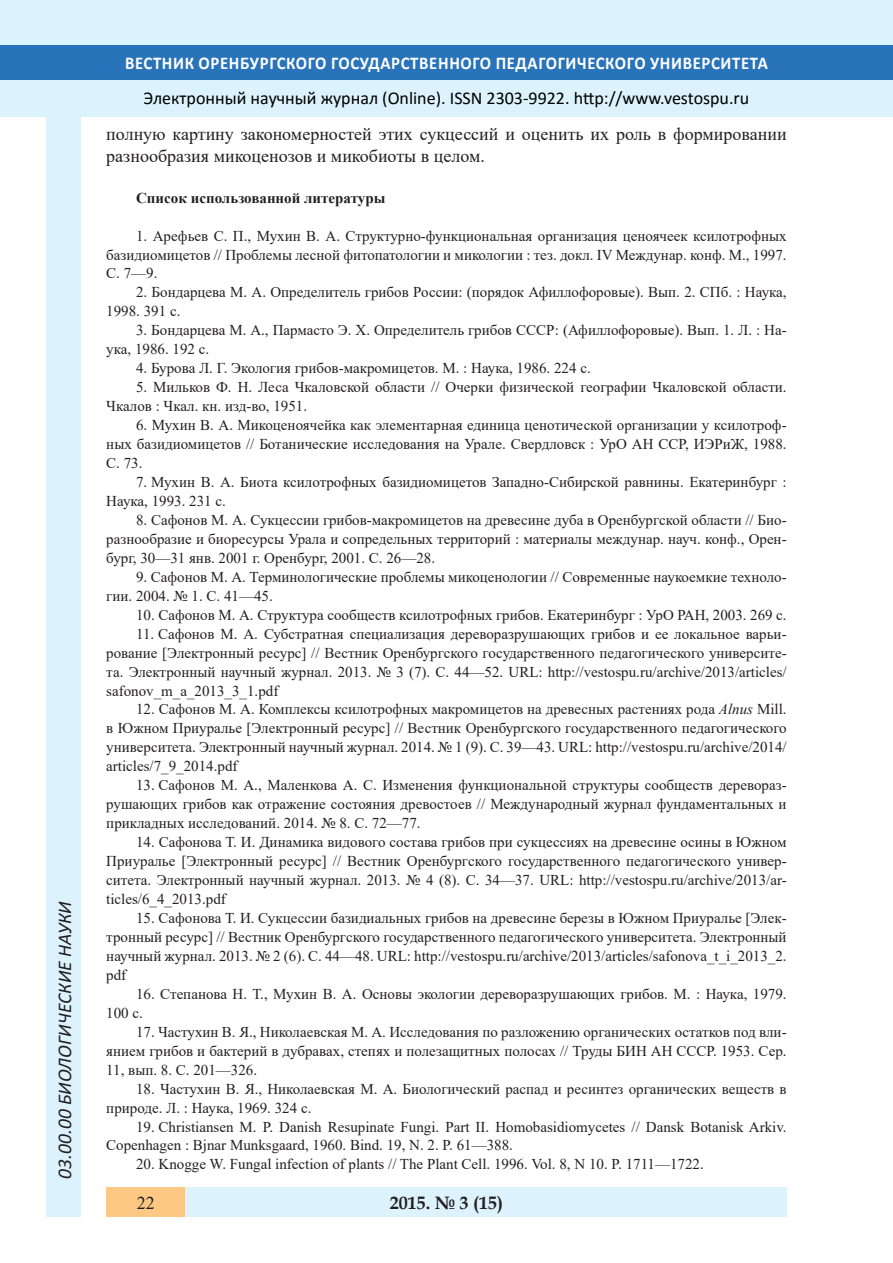
<style>
.page{position:relative;width:893px;height:1263px;background:#fff}
.page>*{position:absolute;margin:0;border:0;box-sizing:border-box;transform-origin:0 0}
.t1{font:italic 19.5px "Calibri";color:#231f20}
.Стиль2{font:18px/21.8px "Times New Roman";color:#231f20}
.t2{font:18px "Calibri";color:#000}
.t3{font:700 18px "Calibri";letter-spacing:.04em;color:#fff;scale:.93 1}
.t4{font:700 18px "Book Antiqua";color:#231f20}
.литература{font:15px/18.9px "Times New Roman";color:#231f20;text-align:justify}
.литература-2{font:700 15px "Times New Roman";color:#231f20}
.s1{font-style:italic}
</style>
<div class="page">
<div style="left:0;top:0;width:893px;height:116px;background:#dcf2fc"></div>
<div style="left:0;top:45px;width:893px;height:34px;background:#2873ba"></div>
<div style="left:106px;top:1188px;width:681px;height:29px;background:#dcf2fc"></div>
<div style="left:106px;top:1188px;width:79px;height:29px;background:#fdc784"></div>
<div style="left:47px;top:116px;width:34px;height:1101px;background:#dcf2fc"></div>
<h1 class="t1" style="left:51px;top:1179px;width:279px;rotate:-90deg">03.00.00 БИОЛОГИЧЕСКИЕ НАУКИ</h1>
<p class="t3" style="left:125px;top:50px;width:693px">ВЕСТНИК ОРЕНБУРГСКОГО ГОСУДАРСТВЕННОГО ПЕДАГОГИЧЕСКОГО УНИВЕРСИТЕТА</p>
<p class="t2" style="left:144px;top:85px;width:607px">Электронный научный журнал (Online). ISSN 2303-9922. http://www.vestospu.ru</p>
<p class="Стиль2" style="left:106px;top:123px;width:682px">полную картину закономерностей этих сукцессий и оценить их роль в формировании разнообразия микоценозов и микобиоты в целом.</p>
<p class="литература-2" style="left:136px;top:187px;width:251px">Список использованной литературы</p>
<p class="литература" style="left:106px;top:226px;width:682px;text-indent:30px">1. Арефьев С. П., Мухин В. А. Структурно-функциональная организация ценоячеек ксилотрофных базидиомицетов // Проблемы лесной фитопатологии и микологии : тез. докл. IV Междунар. конф. М., 1997.<br>С. 7—9.</p>
<p class="литература" style="left:106px;top:282px;width:682px;text-indent:30px">2. Бондарцева М. А. Определитель грибов России: (порядок Афиллофоровые). Вып. 2. СПб. : Наука,<br>1998. 391 с.</p>
<p class="литература" style="left:106px;top:320px;width:682px;text-indent:30px">3. Бондарцева М. А., Пармасто Э. Х. Определитель грибов СССР: (Афиллофоровые). Вып. 1. Л. : На&shy;ука, 1986. 192 с.</p>
<p class="литература" style="left:136px;top:358px;width:456px">4. Бурова Л. Г. Экология грибов-макромицетов. М. : Наука, 1986. 224 с.</p>
<p class="литература" style="left:106px;top:377px;width:682px;text-indent:30px">5. Мильков Ф. Н. Леса Чкаловской области // Очерки физической географии Чкаловской области.<br>Чкалов : Чкал. кн. изд-во, 1951.</p>
<p class="литература" style="left:106px;top:415px;width:682px;text-indent:30px">6. Мухин В. А. Микоценоячейка как элементарная единица ценотической организации у ксилотроф&shy;ных базидиомицетов // Ботанические исследования на Урале. Свердловск : УрО АН ССР, ИЭРиЖ, 1988.<br>С. 73.</p>
<p class="литература" style="left:106px;top:472px;width:682px;text-indent:30px">7. Мухин В. А. Биота ксилотрофных базидиомицетов Западно-Сибирской равнины. Екатеринбург :<br>Наука, 1993. 231 с.</p>
<p class="литература" style="left:106px;top:510px;width:682px;text-indent:30px">8. Сафонов М. А. Сукцессии грибов-макромицетов на древесине дуба в Оренбургской области // Био&shy;разнообразие и биоресурсы Урала и сопредельных территорий : материалы междунар. науч. конф., Орен&shy;бург, 30—31 янв. 2001 г. Оренбург, 2001. С. 26—28.</p>
<p class="литература" style="left:106px;top:567px;width:682px;text-indent:30px">9. Сафонов М. А. Терминологические проблемы микоценологии // Современные наукоемкие техноло&shy;гии. 2004. № 1. С. 41—45.</p>
<p class="литература" style="left:136px;top:605px;width:652px">10. Сафонов М. А. Структура сообществ ксилотрофных грибов. Екатеринбург : УрО РАН, 2003. 269 с.</p>
<p class="литература" style="left:106px;top:624px;width:682px;text-indent:30px">11. Сафонов М. А. Субстратная специализация дереворазрушающих грибов и ее локальное варьи&shy;рование [Электронный ресурс] // Вестник Оренбургского государственного педагогического университе&shy;та. Электронный научный журнал. 2013. № 3 (7). С. 44—52. URL: http://vestospu.ru/archive/2013/articles/ safonov_m_a_2013_3_1.pdf</p>
<p class="литература" style="left:106px;top:699px;width:682px;text-indent:30px">12. Сафонов М. А. Комплексы ксилотрофных макромицетов на древесных растениях рода <span class="s1">Alnus</span> Mill. в Южном Приуралье [Электронный ресурс] // Вестник Оренбургского государственного педагогического университета. Электронный научный журнал. 2014. № 1 (9). С. 39—43. URL: http://vestospu.ru/archive/2014/ articles/7_9_2014.pdf</p>
<p class="литература" style="left:106px;top:775px;width:682px;text-indent:30px">13. Сафонов М. А., Маленкова А. С. Изменения функциональной структуры сообществ деревораз&shy;рушающих грибов как отражение состояния древостоев // Международный журнал фундаментальных и прикладных исследований. 2014. № 8. С. 72—77.</p>
<p class="литература" style="left:106px;top:832px;width:682px;text-indent:30px">14. Сафонова Т. И. Динамика видового состава грибов при сукцессиях на древесине осины в Южном Приуралье [Электронный ресурс] // Вестник Оренбургского государственного педагогического универ&shy;ситета. Электронный научный журнал. 2013. № 4 (8). С. 34—37. URL: http://vestospu.ru/archive/2013/ar&shy;ticles/6_4_2013.pdf</p>
<p class="литература" style="left:106px;top:908px;width:682px;text-indent:30px">15. Сафонова Т. И. Сукцессии базидиальных грибов на древесине березы в Южном Приуралье [Элек&shy;тронный ресурс] // Вестник Оренбургского государственного педагогического университета. Электронный научный журнал. 2013. № 2 (6). С. 44—48. URL: http://vestospu.ru/archive/2013/articles/safonova_t_i_2013_2. pdf</p>
<p class="литература" style="left:106px;top:984px;width:682px;text-indent:30px">16. Степанова Н. Т., Мухин В. А. Основы экологии дереворазрушающих грибов. М. : Наука, 1979.<br>100 с.</p>
<p class="литература" style="left:106px;top:1022px;width:682px;text-indent:30px">17. Частухин В. Я., Николаевская М. А. Исследования по разложению органических остатков под вли&shy;янием грибов и бактерий в дубравах, степях и полезащитных полосах // Труды БИН АН СССР. 1953. Сер.<br>11, вып. 8. С. 201—326.</p>
<p class="литература" style="left:106px;top:1079px;width:682px;text-indent:30px">18. Частухин В. Я., Николаевская М. А. Биологический распад и ресинтез органических веществ в природе. Л. : Наука, 1969. 324 с.</p>
<p class="литература" style="left:106px;top:1116px;width:682px;text-indent:30px">19. Christiansen M. P. Danish Resupinate Fungi. Part II. Homobasidiomycetes // Dansk Botanisk Arkiv.<br>Copenhagen : Bjnar Munksgaard, 1960. Bind. 19, N. 2. P. 61—388.</p>
<p class="литература" style="left:136px;top:1154px;width:569px">20. Knogge W. Fungal infection of plants // The Plant Cell. 1996. Vol. 8, N 10. P. 1711—1722.</p>
<p class="Стиль2" style="left:137px;top:1191px;width:19px">22</p>
<p class="t4" style="left:390px;top:1190px;width:115px">2015. № 3 (15)</p>
</div>
